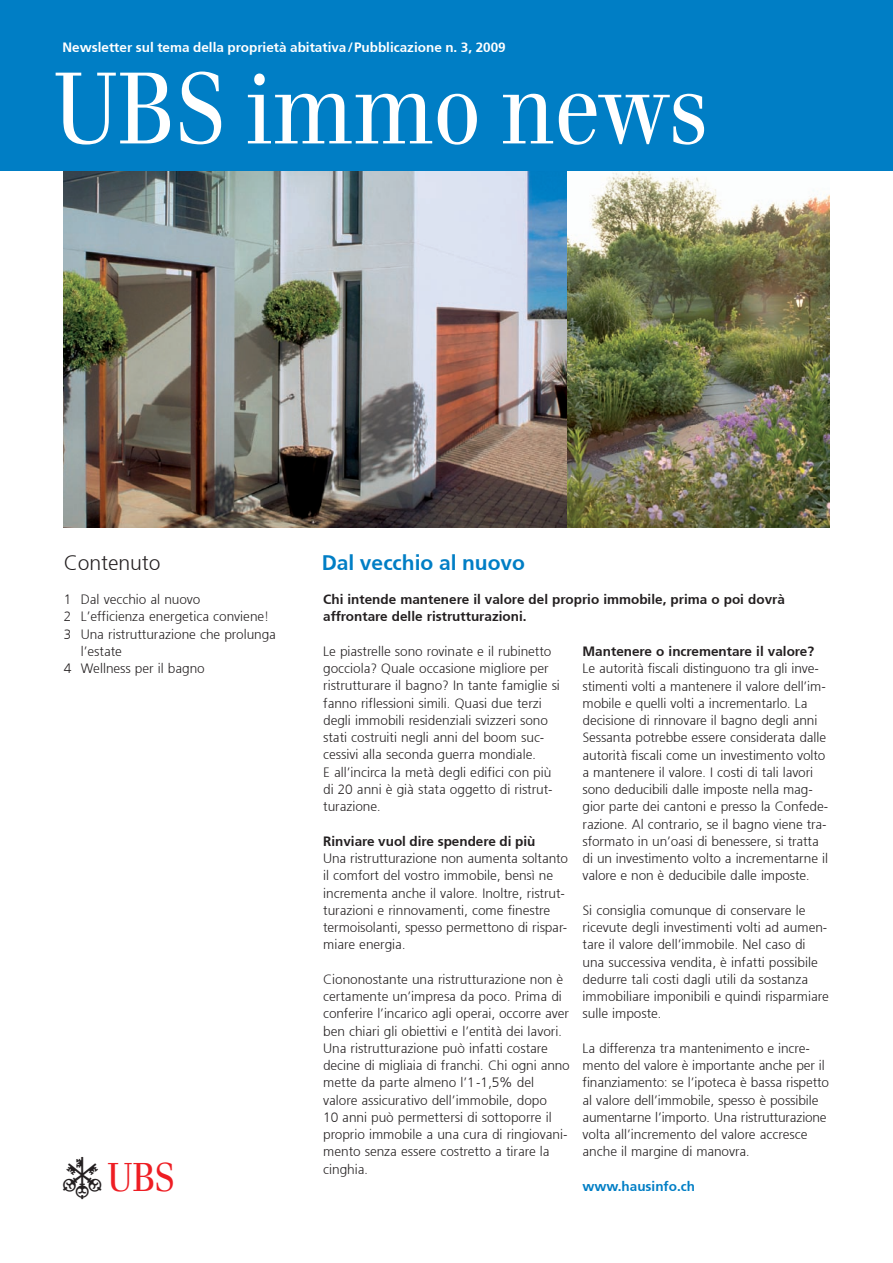
<style>
.page{position:relative;width:893px;height:1263px;background:#fff}
.page>*{position:absolute;margin:0;border:0;box-sizing:border-box;transform-origin:0 0}
.t1{font:99px "UBS Headline";color:#fff}
.t2{font:300 21px "Frutiger 45";color:#007ec5}
.t3{font:300 21px "Frutiger 45";color:#231f20}
.t4{font:300 13.5px/17.2px "Frutiger 45";color:#231f20}
.t5{font:300 13.5px/17.2px "Frutiger 45";color:#231f20}
.t6{font:300 13.5px "Frutiger 45";color:#fff}
.t7{font:300 13.5px "Frutiger 45";color:#007ec5}
</style>
<div class="page">
<img style="left:64px;top:170px;width:504px;height:357px">
<img style="left:568px;top:170px;width:261px;height:357px">
<div style="left:0;top:0;width:893px;height:170px;background:#007ec5"></div>
<p class="t6" style="left:63px;top:40px;width:445px">Newsletter sul tema della proprietà abitativa/Pubblicazione n. 3, 2009</p>
<h1 class="t1" style="left:53px;top:49px;width:656px">UBS immo news</h1>
<h2 class="t3" style="left:64px;top:550px;width:98px">Contenuto</h2>
<p class="t4" style="left:64px;top:591px;width:138px">1 Dal vecchio al nuovo</p>
<p class="t4" style="left:64px;top:608px;width:207px">2 L’efficienza energetica conviene!</p>
<p class="t4" style="left:64px;top:625px;width:214px">3 Una ristrutturazione che prolunga</p>
<p class="t4" style="left:81px;top:642px;width:43px">l’estate</p>
<p class="t4" style="left:64px;top:660px;width:142px">4 Wellness per il bagno</p>
<h2 class="t2" style="left:322px;top:550px;width:205px">Dal vecchio al nuovo</h2>
<p class="t5" style="left:323px;top:591px;width:463px">Chi intende mantenere il valore del proprio immobile, prima o poi dovrà affrontare delle ristrutturazioni.</p>
<p class="t4" style="left:323px;top:642px;width:238px">Le piastrelle sono rovinate e il rubinetto gocciola? Quale occasione migliore per ristrutturare il bagno? In tante famiglie si fanno riflessioni simili. Quasi due terzi degli immobili residenziali svizzeri sono stati costruiti negli anni del boom suc&shy;cessivi alla seconda guerra mondiale.<br>E all’incirca la metà degli edifici con più di 20 anni è già stata oggetto di ristrut&shy;turazione.</p>
<p class="t5" style="left:323px;top:832px;width:214px">Rinviare vuol dire spendere di più</p>
<p class="t4" style="left:323px;top:850px;width:246px">Una ristrutturazione non aumenta soltanto il comfort del vostro immobile, bensì ne incrementa anche il valore. Inoltre, ristrut&shy;turazioni e rinnovamenti, come finestre termoisolanti, spesso permettono di rispar&shy;miare energia.</p>
<p class="t4" style="left:323px;top:970px;width:248px">Ciononostante una ristrutturazione non è certamente un’impresa da poco. Prima di conferire l’incarico agli operai, occorre aver ben chiari gli obiettivi e l’entità dei lavori.<br>Una ristrutturazione può infatti costare decine di migliaia di franchi. Chi ogni anno mette da parte almeno l’1-1,5% del valore assicurativo dell’immobile, dopo<br>10 anni può permettersi di sottoporre il proprio immobile a una cura di ringiovani&shy;mento senza essere costretto a tirare la cinghia.</p>
<p class="t5" style="left:583px;top:642px;width:233px">Mantenere o incrementare il valore?</p>
<p class="t4" style="left:583px;top:660px;width:247px">Le autorità fiscali distinguono tra gli inve&shy;stimenti volti a mantenere il valore dell’im&shy;mobile e quelli volti a incrementarlo. La decisione di rinnovare il bagno degli anni Sessanta potrebbe essere considerata dalle autorità fiscali come un investimento volto a mantenere il valore. I costi di tali lavori sono deducibili dalle imposte nella mag&shy;gior parte dei cantoni e presso la Confede&shy;razione. Al contrario, se il bagno viene tra&shy;sformato in un’oasi di benessere, si tratta di un investimento volto a incrementarne il valore e non è deducibile dalle imposte.</p>
<p class="t4" style="left:583px;top:901px;width:248px">Si consiglia comunque di conservare le ricevute degli investimenti volti ad aumen&shy;tare il valore dell’immobile. Nel caso di una successiva vendita, è infatti possibile dedurre tali costi dagli utili da sostanza immobiliare imponibili e quindi risparmiare sulle imposte.</p>
<p class="t4" style="left:583px;top:1039px;width:248px">La differenza tra mantenimento e incre&shy;mento del valore è importante anche per il finanziamento: se l’ipoteca è bassa rispetto al valore dell’immobile, spesso è possibile aumentarne l’importo. Una ristrutturazione volta all’incremento del valore accresce anche il margine di manovra.</p>
<p class="t7" style="left:583px;top:1178px;width:114px">www.hausinfo.ch</p>
</div>
